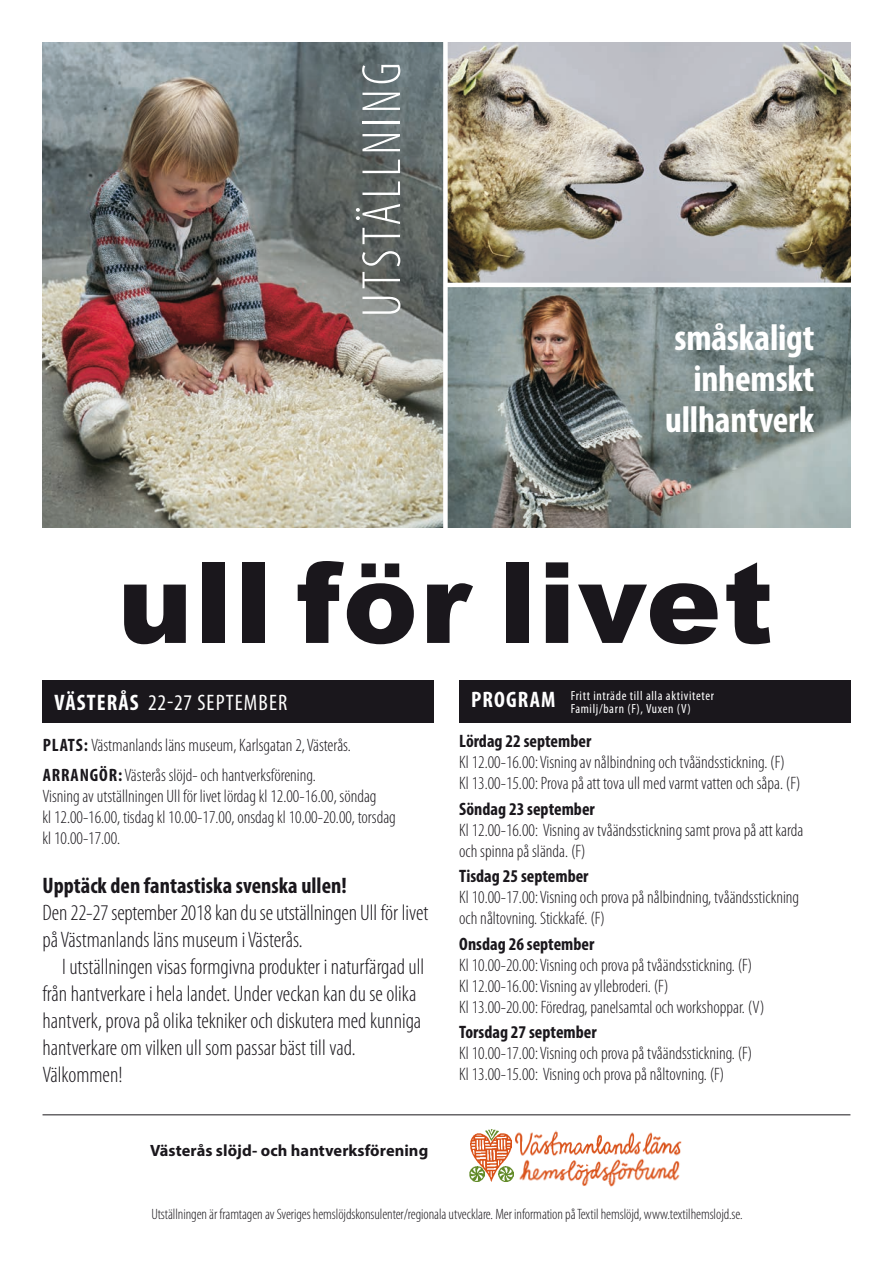
<style>
.page{position:relative;width:893px;height:1263px;background:#fff}
.page>*{position:absolute;margin:0;border:0;box-sizing:border-box;transform-origin:0 0}
.t1{font:900 112.5px "Arial";letter-spacing:.02em;color:#1a171c}
.t2{font:300 condensed 55.65px "Myriad Pro";letter-spacing:.07em;color:#fff}
.t3{font:700 condensed 37.2px/41px "Myriad Pro";letter-spacing:-.005em;color:#fff;text-align:right}
.t4{font:300 condensed 22.5px/27px "Myriad Pro";color:#1a171c}
.t5{font:700 condensed 22.5px "Myriad Pro";color:#1a171c}
.t6{font:condensed 22.5px "Myriad Pro";letter-spacing:.05em;color:#fff}
.t7{font:300 condensed 18px/21px "Myriad Pro";color:#1a171c}
.t8{font:700 condensed 18px "Myriad Pro";color:#1a171c}
.t9{font:700 16.35px "Myriad Pro";letter-spacing:.005em;color:#1a171c}
.t10{font:300 condensed 15px "Myriad Pro";letter-spacing:-.005em;color:#1a171c}
.t11{font:condensed 13.2px/13.5px "Myriad Pro";letter-spacing:.05em;color:#fff}
.s1{font-weight:700}
.s2{font-weight:700;font-size:22.5px}
</style>
<div class="page">
<img style="left:43px;top:43px;width:807px;height:484px">
<div style="left:43px;top:680px;width:391px;height:43px;background:#1a171c"></div>
<div style="left:443px;top:26px;width:5px;height:529px;background:#fff"></div>
<hr style="left:445px;top:283px;width:421px;height:4px;background:#fff">
<img style="left:515px;top:1130px;width:167px;height:57px">
<img style="left:471px;top:1133px;width:41px;height:49px">
<img style="left:498px;top:1166px;width:15px;height:15px">
<img style="left:470px;top:1167px;width:14px;height:14px">
<svg style="left:485px;top:1129px;width:13px;height:11px"></svg>
<hr style="left:43px;top:1114px;width:807px;height:1px;background:#1a171c">
<div style="left:459px;top:680px;width:391px;height:43px;background:#1a171c"></div>
<h2 class="t2" style="left:349px;top:317px;width:256px;rotate:-90deg">utställning</h2>
<h3 class="t3" style="left:665px;top:316px;width:151px">småskaligt inhemskt ullhantverk</h3>
<h1 class="t1" style="left:118px;top:521px;width:657px">ull för livet</h1>
<p class="t6" style="left:54px;top:689px;width:234px"><span class="s1">Västerås</span> 22-27 september</p>
<p class="t7" style="left:43px;top:730px;width:310px;line-height:30px"><span class="s1">Plats:</span> Västmanlands läns museum, Karlsgatan 2, Västerås.<br><span class="s1">Arrangör:</span> Västerås slöjd- och hantverksförening.</p>
<p class="t7" style="left:43px;top:786px;width:355px">Visning av utställningen Ull för livet lördag kl 12.00-16.00, söndag<br>kl 12.00-16.00, tisdag kl 10.00-17.00, onsdag kl 10.00-20.00, torsdag kl 10.00-17.00.</p>
<p class="t5" style="left:43px;top:871px;width:306px">Upptäck den fantastiska svenska ullen!</p>
<p class="t4" style="left:43px;top:899px;width:387px">Den 22-27 september 2018 kan du se utställningen Ull för livet på Västmanlands läns museum i Västerås.</p>
<p class="t4" style="left:43px;top:953px;width:383px;text-indent:20px">I utställningen visas formgivna produkter i naturfärgad ull från hantverkare i hela landet. Under veckan kan du se olika hantverk, prova på olika tekniker och diskutera med kunniga hantverkare om vilken ull som passar bäst till vad.<br>Välkommen!</p>
<p class="t9" style="left:150px;top:1140px;width:280px">Västerås slöjd- och hantverksförening</p>
<p class="t11" style="left:571px;top:688px;width:145px;text-indent:-99px"><span class="s2">Program</span> Fritt inträde till alla aktiviteter<br>Familj/barn (F), Vuxen (V)</p>
<p class="t8" style="left:459px;top:730px;width:134px">Lördag 22 september</p>
<p class="t7" style="left:459px;top:751px;width:343px">Kl 12.00-16.00: Visning av nålbindning och tvåändsstickning. (F)<br>Kl 13.00-15.00: Prova på att tova ull med varmt vatten och såpa. (F)</p>
<p class="t8" style="left:459px;top:797px;width:137px">Söndag 23 september</p>
<p class="t7" style="left:459px;top:819px;width:345px">Kl 12.00-16.00: Visning av tvåändsstickning samt prova på att karda och spinna på slända. (F)</p>
<p class="t8" style="left:459px;top:865px;width:131px">Tisdag 25 september</p>
<p class="t7" style="left:459px;top:886px;width:341px">Kl 10.00-17.00: Visning och prova på nålbindning, tvåändsstickning och nåltovning. Stickkafé. (F)</p>
<p class="t8" style="left:459px;top:932px;width:137px">Onsdag 26 september</p>
<p class="t7" style="left:459px;top:954px;width:307px">Kl 10.00-20.00: Visning och prova på tvåändsstickning. (F)<br>Kl 12.00-16.00: Visning av yllebroderi. (F)<br>Kl 13.00-20.00: Föredrag, panelsamtal och workshoppar. (V)</p>
<p class="t8" style="left:459px;top:1021px;width:139px">Torsdag 27 september</p>
<p class="t7" style="left:459px;top:1043px;width:295px">Kl 10.00-17.00: Visning och prova på tvåändsstickning. (F)<br>Kl 13.00-15.00: Visning och prova på nåltovning. (F)</p>
<p class="t10" style="left:151px;top:1205px;width:593px">Utställningen är framtagen av Sveriges hemslöjdskonsulenter/regionala utvecklare. Mer information på Textil hemslöjd, www.textilhemslojd.se.</p>
</div>
